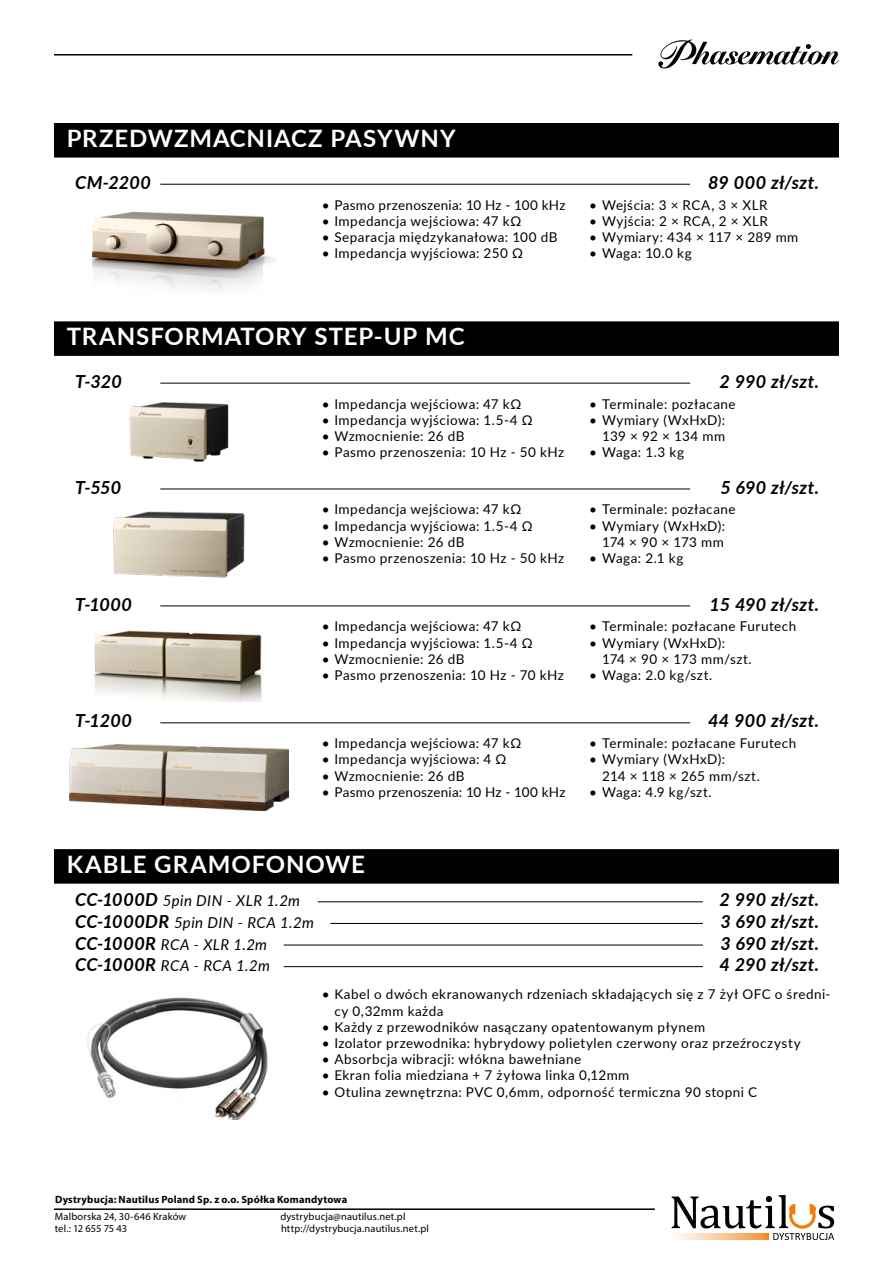
<style>
.page{position:relative;width:893px;height:1263px;background:#fff}
.page>*{position:absolute;margin:0;border:0;box-sizing:border-box;transform-origin:0 0}
.t1{font:700 24px "Lato";letter-spacing:.04em;color:#fff}
.t2{font:italic 700 18px "Lato";letter-spacing:.02em;color:#000}
.t3{font:italic 15px "Lato";letter-spacing:.03em;color:#000}
.t4{font:13.5px/16.2px "Lato";letter-spacing:.035em;color:#000}
.t5{font:10.5px/12.6px "Myriad Pro";letter-spacing:.01em;color:#000}
.t6{font:700 10.5px "Myriad Pro";letter-spacing:.02em;color:#000}
.s1{font-weight:700;font-size:18px}
</style>
<div class="page">
<svg style="left:672px;top:1195px;width:162px;height:45px"></svg>
<svg style="left:672px;top:1233px;width:97px;height:6px"></svg>
<hr style="left:54px;top:1208px;width:601px;height:2px;background:#000">
<hr style="left:54px;top:54px;width:578px;height:2px;background:#000">
<svg style="left:658px;top:40px;width:181px;height:28px"></svg>
<div style="left:54px;top:123px;width:785px;height:35px;background:#000"></div>
<hr style="left:160px;top:184px;width:530px;height:1px;background:#000">
<img style="left:91px;top:211px;width:183px;height:80px">
<div style="left:54px;top:321px;width:785px;height:35px;background:#000"></div>
<hr style="left:160px;top:383px;width:530px;height:1px;background:#000">
<hr style="left:160px;top:489px;width:530px;height:1px;background:#000">
<hr style="left:160px;top:605px;width:530px;height:1px;background:#000">
<hr style="left:160px;top:722px;width:530px;height:1px;background:#000">
<img style="left:129px;top:402px;width:100px;height:60px">
<img style="left:113px;top:511px;width:132px;height:67px">
<img style="left:92px;top:630px;width:171px;height:71px">
<img style="left:69px;top:745px;width:219px;height:66px">
<div style="left:54px;top:849px;width:785px;height:35px;background:#000"></div>
<hr style="left:318px;top:901px;width:385px;height:1px;background:#000">
<hr style="left:330px;top:923px;width:373px;height:1px;background:#000">
<hr style="left:284px;top:945px;width:419px;height:1px;background:#000">
<hr style="left:284px;top:966px;width:419px;height:1px;background:#000">
<img style="left:87px;top:997px;width:181px;height:123px">
<h1 class="t1" style="left:67px;top:120px;width:390px">PRZEDWZMACNIACZ PASYWNY</h1>
<h2 class="t2" style="left:75px;top:169px;width:77px">CM-2200</h2>
<h2 class="t2" style="left:708px;top:169px;width:113px">89 000 zł/szt.</h2>
<p class="t4" style="left:322px;top:196px;width:245px">• Pasmo przenoszenia: 10 Hz - 100 kHz</p>
<p class="t4" style="left:322px;top:212px;width:201px">• Impedancja wejściowa: 47 kΩ</p>
<p class="t4" style="left:322px;top:228px;width:237px">• Separacja międzykanałowa: 100 dB</p>
<p class="t4" style="left:322px;top:245px;width:203px">• Impedancja wyjściowa: 250 Ω</p>
<p class="t4" style="left:589px;top:196px;width:180px">• Wejścia: 3 × RCA, 3 × XLR</p>
<p class="t4" style="left:589px;top:212px;width:180px">• Wyjścia: 2 × RCA, 2 × XLR</p>
<p class="t4" style="left:589px;top:228px;width:211px">• Wymiary: 434 × 117 × 289 mm</p>
<p class="t4" style="left:589px;top:245px;width:104px">• Waga: 10.0 kg</p>
<h1 class="t1" style="left:67px;top:319px;width:399px">TRANSFORMATORY STEP-UP MC</h1>
<h2 class="t2" style="left:75px;top:368px;width:48px">T-320</h2>
<h2 class="t2" style="left:720px;top:368px;width:101px">2 990 zł/szt.</h2>
<p class="t4" style="left:322px;top:395px;width:201px">• Impedancja wejściowa: 47 kΩ</p>
<p class="t4" style="left:322px;top:411px;width:212px">• Impedancja wyjściowa: 1.5-4 Ω</p>
<p class="t4" style="left:322px;top:427px;width:144px">• Wzmocnienie: 26 dB</p>
<p class="t4" style="left:322px;top:444px;width:244px">• Pasmo przenoszenia: 10 Hz - 50 kHz</p>
<p class="t4" style="left:589px;top:395px;width:148px">• Terminale: pozłacane</p>
<p class="t4" style="left:589px;top:411px;width:137px;text-align:right">• Wymiary (WxHxD):<br>139 × 92 × 134 mm</p>
<p class="t4" style="left:589px;top:444px;width:96px">• Waga: 1.3 kg</p>
<h2 class="t2" style="left:75px;top:474px;width:47px">T-550</h2>
<h2 class="t2" style="left:720px;top:474px;width:100px">5 690 zł/szt.</h2>
<p class="t4" style="left:322px;top:501px;width:201px">• Impedancja wejściowa: 47 kΩ</p>
<p class="t4" style="left:322px;top:517px;width:212px">• Impedancja wyjściowa: 1.5-4 Ω</p>
<p class="t4" style="left:322px;top:533px;width:144px">• Wzmocnienie: 26 dB</p>
<p class="t4" style="left:322px;top:549px;width:244px">• Pasmo przenoszenia: 10 Hz - 50 kHz</p>
<p class="t4" style="left:589px;top:501px;width:148px">• Terminale: pozłacane</p>
<p class="t4" style="left:589px;top:517px;width:137px;text-align:right">• Wymiary (WxHxD):<br>174 × 90 × 173 mm</p>
<p class="t4" style="left:589px;top:549px;width:96px">• Waga: 2.1 kg</p>
<h2 class="t2" style="left:75px;top:591px;width:58px">T-1000</h2>
<h2 class="t2" style="left:709px;top:591px;width:111px">15 490 zł/szt.</h2>
<p class="t4" style="left:322px;top:618px;width:201px">• Impedancja wejściowa: 47 kΩ</p>
<p class="t4" style="left:322px;top:634px;width:212px">• Impedancja wyjściowa: 1.5-4 Ω</p>
<p class="t4" style="left:322px;top:650px;width:144px">• Wzmocnienie: 26 dB</p>
<p class="t4" style="left:322px;top:666px;width:244px">• Pasmo przenoszenia: 10 Hz - 70 kHz</p>
<p class="t4" style="left:589px;top:618px;width:209px">• Terminale: pozłacane Furutech</p>
<p class="t4" style="left:602px;top:634px;width:151px;text-indent:-13px">• Wymiary (WxHxD):<br>174 × 90 × 173 mm/szt.</p>
<p class="t4" style="left:589px;top:666px;width:125px">• Waga: 2.0 kg/szt.</p>
<h2 class="t2" style="left:75px;top:708px;width:58px">T-1200</h2>
<h2 class="t2" style="left:708px;top:708px;width:113px">44 900 zł/szt.</h2>
<p class="t4" style="left:322px;top:735px;width:201px">• Impedancja wejściowa: 47 kΩ</p>
<p class="t4" style="left:322px;top:751px;width:186px">• Impedancja wyjściowa: 4 Ω</p>
<p class="t4" style="left:322px;top:767px;width:144px">• Wzmocnienie: 26 dB</p>
<p class="t4" style="left:322px;top:783px;width:245px">• Pasmo przenoszenia: 10 Hz - 100 kHz</p>
<p class="t4" style="left:589px;top:735px;width:209px">• Terminale: pozłacane Furutech</p>
<p class="t4" style="left:602px;top:751px;width:159px;text-indent:-13px">• Wymiary (WxHxD):<br>214 × 118 × 265 mm/szt.</p>
<p class="t4" style="left:589px;top:783px;width:124px">• Waga: 4.9 kg/szt.</p>
<h1 class="t1" style="left:67px;top:847px;width:300px">KABLE GRAMOFONOWE</h1>
<p class="t3" style="left:75px;top:890px;width:226px"><span class="s1">CC-1000D</span> 5pin DIN - XLR 1.2m</p>
<h2 class="t2" style="left:720px;top:887px;width:101px">2 990 zł/szt.</h2>
<p class="t3" style="left:75px;top:912px;width:240px"><span class="s1">CC-1000DR</span> 5pin DIN - RCA 1.2m</p>
<h2 class="t2" style="left:720px;top:908px;width:100px">3 690 zł/szt.</h2>
<p class="t3" style="left:75px;top:933px;width:193px"><span class="s1">CC-1000R</span> RCA - XLR 1.2m</p>
<h2 class="t2" style="left:720px;top:930px;width:100px">3 690 zł/szt.</h2>
<p class="t3" style="left:75px;top:955px;width:196px"><span class="s1">CC-1000R</span> RCA - RCA 1.2m</p>
<h2 class="t2" style="left:720px;top:951px;width:101px">4 290 zł/szt.</h2>
<p class="t4" style="left:334px;top:986px;width:498px;text-indent:-13px">• Kabel o dwóch ekranowanych rdzeniach składających się z 7 żył OFC o średni&shy;cy 0,32mm każda</p>
<p class="t4" style="left:322px;top:1018px;width:385px">• Każdy z przewodników nasączany opatentowanym płynem</p>
<p class="t4" style="left:322px;top:1034px;width:480px">• Izolator przewodnika: hybrydowy polietylen czerwony oraz przeźroczysty</p>
<p class="t4" style="left:322px;top:1050px;width:261px">• Absorbcja wibracji: włókna bawełniane</p>
<p class="t4" style="left:322px;top:1067px;width:309px">• Ekran folia miedziana + 7 żyłowa linka 0,12mm</p>
<p class="t4" style="left:322px;top:1083px;width:437px">• Otulina zewnętrzna: PVC 0,6mm, odporność termiczna 90 stopni C</p>
<p class="t6" style="left:55px;top:1192px;width:294px">Dystrybucja: Nautilus Poland Sp. z o.o. Spółka Komandytowa</p>
<p class="t5" style="left:55px;top:1210px;width:133px">Malborska 24, 30-646 Kraków tel.: 12 655 75 43</p>
<p class="t5" style="left:280px;top:1210px;width:150px">dystrybucja@nautilus.net.pl http://dystrybucja.nautilus.net.pl</p>
</div>
